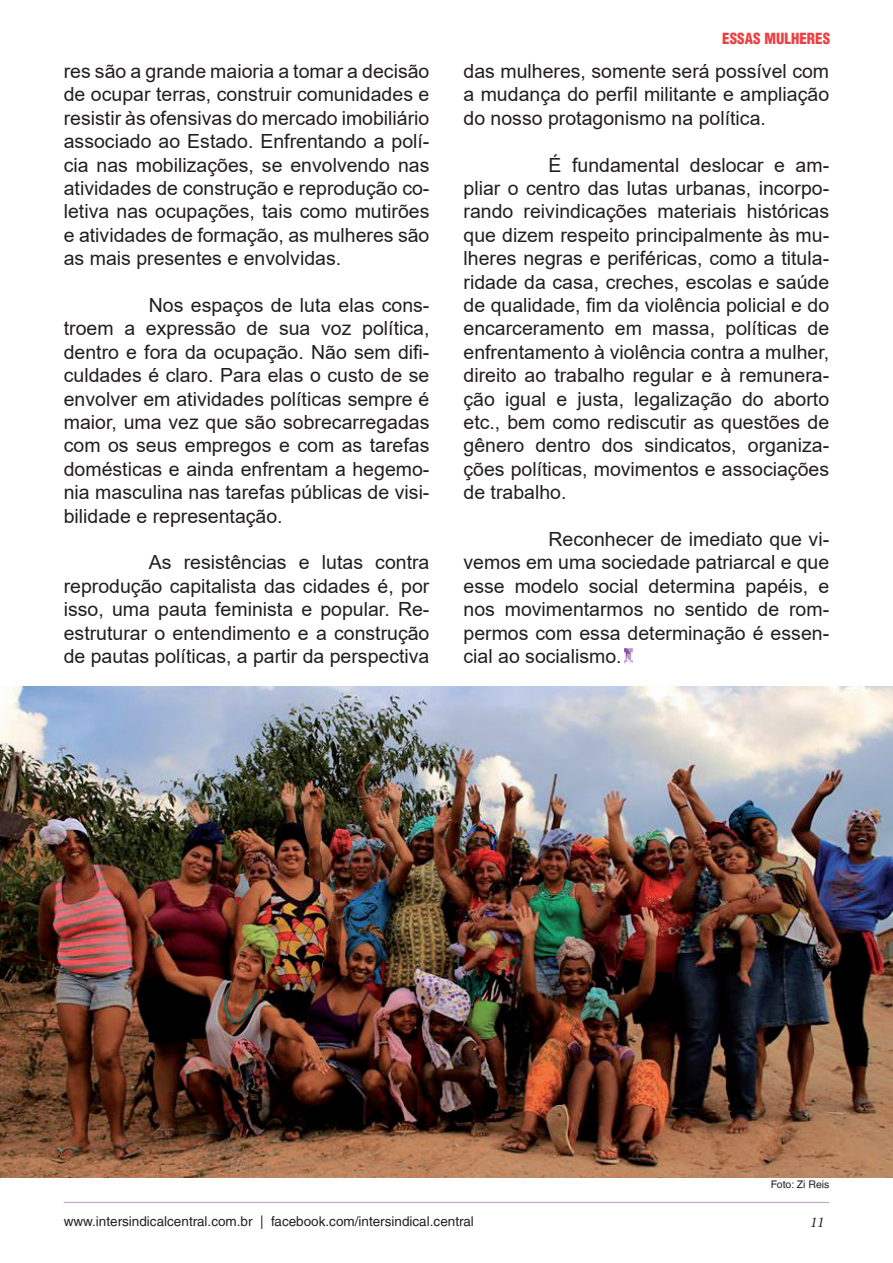
<style>
.page{position:relative;width:893px;height:1263px;background:#fff}
.page>*{position:absolute;margin:0;border:0;box-sizing:border-box;transform-origin:0 0}
.t1{font:19.5px/23.4px "Arial";color:#231f20;text-align:justify}
.t2{font:900 condensed 15px "Helvetica";color:#ee4043}
.t3{font:italic 15px "Minion Pro";color:#231f20}
.t4{font:13.5px "Helvetica LT";color:#231f20}
.t5{font:10.5px "Helvetica LT";color:#231f20}
</style>
<div class="page">
<img style="left:0;top:687px;width:893px;height:491px">
<hr style="left:64px;top:1202px;width:765px;height:1px;background:#bb98c6">
<img style="left:624px;top:649px;width:8px;height:14px">
<p class="t1" style="left:64px;top:59px;width:367px">res são a grande maioria a tomar a decisão de ocupar terras, construir comunidades e resistir às ofensivas do mercado imobiliário associado ao Estado. Enfrentando a polí&shy;cia nas mobilizações, se envolvendo nas atividades de construção e reprodução co&shy;letiva nas ocupações, tais como mutirões e atividades de formação, as mulheres são as mais presentes e envolvidas.</p>
<p class="t1" style="left:64px;top:293px;width:367px;text-indent:85px">Nos espaços de luta elas cons&shy;troem a expressão de sua voz política, dentro e fora da ocupação. Não sem difi&shy;culdades é claro. Para elas o custo de se envolver em atividades políticas sempre é maior, uma vez que são sobrecarregadas com os seus empregos e com as tarefas domésticas e ainda enfrentam a hegemo&shy;nia masculina nas tarefas públicas de visi&shy;bilidade e representação.</p>
<p class="t1" style="left:64px;top:551px;width:367px;text-indent:85px">As resistências e lutas contra reprodução capitalista das cidades é, por isso, uma pauta feminista e popular. Re&shy;estruturar o entendimento e a construção de pautas políticas, a partir da perspectiva</p>
<p class="t2" style="left:722px;top:29px;width:109px">ESSAS MULHERES</p>
<p class="t1" style="left:463px;top:59px;width:367px">das mulheres, somente será possível com a mudança do perfil militante e ampliação do nosso protagonismo na política.</p>
<p class="t1" style="left:463px;top:153px;width:367px;text-indent:85px">É fundamental deslocar e am&shy;pliar o centro das lutas urbanas, incorpo&shy;rando reivindicações materiais históricas que dizem respeito principalmente às mu&shy;lheres negras e periféricas, como a titula&shy;ridade da casa, creches, escolas e saúde de qualidade, fim da violência policial e do encarceramento em massa, políticas de enfrentamento à violência contra a mulher, direito ao trabalho regular e à remunera&shy;ção igual e justa, legalização do aborto etc., bem como rediscutir as questões de gênero dentro dos sindicatos, organiza&shy;ções políticas, movimentos e associações de trabalho.</p>
<p class="t1" style="left:463px;top:527px;width:367px;text-indent:85px">Reconhecer de imediato que vi&shy;vemos em uma sociedade patriarcal e que esse modelo social determina papéis, e nos movimentarmos no sentido de rom&shy;permos com essa determinação é essen&shy;cial ao socialismo.</p>
<p class="t5" style="left:771px;top:1178px;width:60px">Foto: Zi Reis</p>
<p class="t4" style="left:64px;top:1213px;width:412px">www.intersindicalcentral.com.br | facebook.com/intersindical.central</p>
<p class="t3" style="left:810px;top:1212px;width:16px">11</p>
</div>
